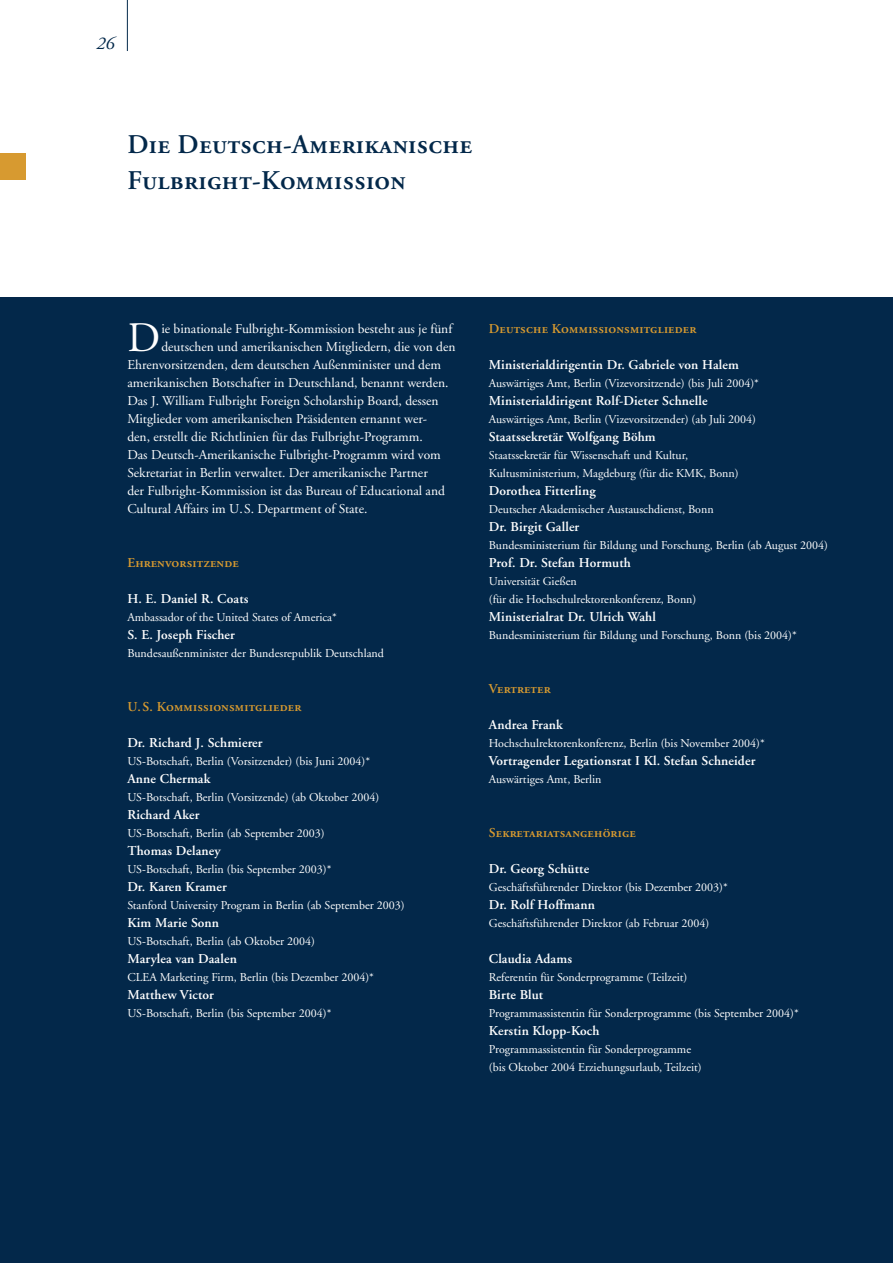
<style>
.page{position:relative;width:893px;height:1263px;background:#fff}
.page>*{position:absolute;margin:0;border:0;box-sizing:border-box;transform-origin:0 0}
.t1{font:42px "Adobe Garamond";color:#fff}
.t2{font:27px/36px "Adobe Garamond Semibold SC";letter-spacing:.01em;color:#03284a}
.t3{font:italic 18px "Adobe Garamond";color:#03284a}
.t4{font:13.5px "Adobe Garamond";color:#fff}
.t5{font:600 13.5px "Adobe Garamond";letter-spacing:.01em;color:#fff}
.t6{font:13.5px "Adobe Garamond Semibold SC";letter-spacing:.01em;color:#d79a30}
.t7{font:12px/18px "Adobe Garamond";color:#fff}
</style>
<div class="page">
<div style="left:0;top:297px;width:892px;height:966px;background:#03284a"></div>
<div style="left:0;top:153px;width:25px;height:27px;background:#d79a30"></div>
<hr style="left:127px;top:0;width:1px;height:51px;background:#03284a">
<h3 class="t3" style="left:97px;top:36px;width:19px">26</h3>
<h2 class="t2" style="left:127px;top:129px;width:346px">Die Deutsch-Amerikanische<br>Fulbright-Kommission</h2>
<h1 class="t1" style="left:127px;top:321px;width:34px">D</h1>
<p class="t4" style="left:161px;top:323px;width:292px">ie binationale Fulbright-Kommission besteht aus je fünf</p>
<p class="t4" style="left:161px;top:341px;width:296px">deutschen und amerikanischen Mitgliedern, die von den</p>
<p class="t4" style="left:127px;top:359px;width:315px">Ehrenvorsitzenden, dem deutschen Außenminister und dem</p>
<p class="t4" style="left:127px;top:377px;width:323px">amerikanischen Botschafter in Deutschland, benannt werden.</p>
<p class="t4" style="left:127px;top:395px;width:313px">Das J. William Fulbright Foreign Scholarship Board, dessen</p>
<p class="t4" style="left:127px;top:413px;width:301px">Mitglieder vom amerikanischen Präsidenten ernannt wer-</p>
<p class="t4" style="left:127px;top:431px;width:297px">den, erstellt die Richtlinien für das Fulbright-Programm.</p>
<p class="t4" style="left:127px;top:449px;width:315px">Das Deutsch-Amerikanische Fulbright-Programm wird vom</p>
<p class="t4" style="left:127px;top:467px;width:302px">Sekretariat in Berlin verwaltet. Der amerikanische Partner</p>
<p class="t4" style="left:127px;top:485px;width:319px">der Fulbright-Kommission ist das Bureau of Educational and</p>
<p class="t4" style="left:127px;top:503px;width:242px">Cultural Affairs im U.S. Department of State.</p>
<p class="t6" style="left:127px;top:557px;width:113px">Ehrenvorsitzende</p>
<p class="t5" style="left:127px;top:593px;width:123px">H. E. Daniel R. Coats</p>
<p class="t7" style="left:127px;top:609px;width:211px">Ambassador of the United States of America*</p>
<p class="t5" style="left:127px;top:629px;width:109px">S. E. Joseph Fischer</p>
<p class="t7" style="left:127px;top:645px;width:258px">Bundesaußenminister der Bundesrepublik Deutschland</p>
<p class="t6" style="left:127px;top:701px;width:175px">U.S. Kommissionsmitglieder</p>
<p class="t5" style="left:127px;top:737px;width:137px">Dr. Richard J. Schmierer</p>
<p class="t7" style="left:127px;top:753px;width:244px">US-Botschaft, Berlin (Vorsitzender) (bis Juni 2004)*</p>
<p class="t5" style="left:127px;top:773px;width:84px">Anne Chermak</p>
<p class="t7" style="left:127px;top:789px;width:254px">US-Botschaft, Berlin (Vorsitzende) (ab Oktober 2004)</p>
<p class="t5" style="left:127px;top:809px;width:74px">Richard Aker</p>
<p class="t7" style="left:127px;top:825px;width:199px">US-Botschaft, Berlin (ab September 2003)</p>
<p class="t5" style="left:127px;top:845px;width:95px">Thomas Delaney</p>
<p class="t7" style="left:127px;top:861px;width:206px">US-Botschaft, Berlin (bis September 2003)*</p>
<p class="t5" style="left:127px;top:881px;width:101px">Dr. Karen Kramer</p>
<p class="t7" style="left:127px;top:897px;width:279px">Stanford University Program in Berlin (ab September 2003)</p>
<p class="t5" style="left:127px;top:917px;width:93px">Kim Marie Sonn</p>
<p class="t7" style="left:127px;top:933px;width:189px">US-Botschaft, Berlin (ab Oktober 2004)</p>
<p class="t5" style="left:127px;top:953px;width:111px">Marylea van Daalen</p>
<p class="t7" style="left:127px;top:969px;width:248px">CLEA Marketing Firm, Berlin (bis Dezember 2004)*</p>
<p class="t5" style="left:127px;top:989px;width:88px">Matthew Victor</p>
<p class="t7" style="left:127px;top:1005px;width:206px">US-Botschaft, Berlin (bis September 2004)*</p>
<p class="t6" style="left:489px;top:323px;width:209px">Deutsche Kommissionsmitglieder</p>
<p class="t5" style="left:489px;top:359px;width:252px">Ministerialdirigentin Dr. Gabriele von Halem</p>
<p class="t7" style="left:489px;top:375px;width:272px">Auswärtiges Amt, Berlin (Vizevorsitzende) (bis Juli 2004)*</p>
<p class="t5" style="left:489px;top:395px;width:220px">Ministerialdirigent Rolf-Dieter Schnelle</p>
<p class="t7" style="left:489px;top:411px;width:269px">Auswärtiges Amt, Berlin (Vizevorsitzender) (ab Juli 2004)</p>
<p class="t5" style="left:489px;top:431px;width:168px">Staatssekretär Wolfgang Böhm</p>
<p class="t7" style="left:489px;top:447px;width:251px">Staatssekretär für Wissenschaft und Kultur,<br>Kultusministerium, Magdeburg (für die KMK, Bonn)</p>
<p class="t5" style="left:489px;top:485px;width:108px">Dorothea Fitterling</p>
<p class="t7" style="left:489px;top:501px;width:226px">Deutscher Akademischer Austauschdienst, Bonn</p>
<p class="t5" style="left:489px;top:521px;width:92px">Dr. Birgit Galler</p>
<p class="t7" style="left:489px;top:537px;width:341px">Bundesministerium für Bildung und Forschung, Berlin (ab August 2004)</p>
<p class="t5" style="left:489px;top:557px;width:144px">Prof. Dr. Stefan Hormuth</p>
<p class="t7" style="left:489px;top:573px;width:209px">Universität Gießen<br>(für die Hochschulrektorenkonferenz, Bonn)</p>
<p class="t5" style="left:489px;top:611px;width:169px">Ministerialrat Dr. Ulrich Wahl</p>
<p class="t7" style="left:489px;top:627px;width:309px">Bundesministerium für Bildung und Forschung, Bonn (bis 2004)*</p>
<p class="t6" style="left:489px;top:683px;width:63px">Vertreter</p>
<p class="t5" style="left:489px;top:719px;width:75px">Andrea Frank</p>
<p class="t7" style="left:489px;top:735px;width:277px">Hochschulrektorenkonferenz, Berlin (bis November 2004)*</p>
<p class="t5" style="left:489px;top:755px;width:268px">Vortragender Legationsrat I Kl. Stefan Schneider</p>
<p class="t7" style="left:489px;top:771px;width:114px">Auswärtiges Amt, Berlin</p>
<p class="t6" style="left:489px;top:827px;width:149px">Sekretariatsangehörige</p>
<p class="t5" style="left:489px;top:863px;width:102px">Dr. Georg Schütte</p>
<p class="t7" style="left:489px;top:879px;width:240px">Geschäftsführender Direktor (bis Dezember 2003)*</p>
<p class="t5" style="left:489px;top:899px;width:108px">Dr. Rolf Hoffmann</p>
<p class="t7" style="left:489px;top:915px;width:222px">Geschäftsführender Direktor (ab Februar 2004)</p>
<p class="t5" style="left:489px;top:953px;width:85px">Claudia Adams</p>
<p class="t7" style="left:489px;top:969px;width:200px">Referentin für Sonderprogramme (Teilzeit)</p>
<p class="t5" style="left:489px;top:989px;width:56px">Birte Blut</p>
<p class="t7" style="left:489px;top:1005px;width:311px">Programmassistentin für Sonderprogramme (bis September 2004)*</p>
<p class="t5" style="left:489px;top:1025px;width:112px">Kerstin Klopp-Koch</p>
<p class="t7" style="left:489px;top:1041px;width:214px">Programmassistentin für Sonderprogramme (bis Oktober 2004 Erziehungsurlaub, Teilzeit)</p>
</div>
